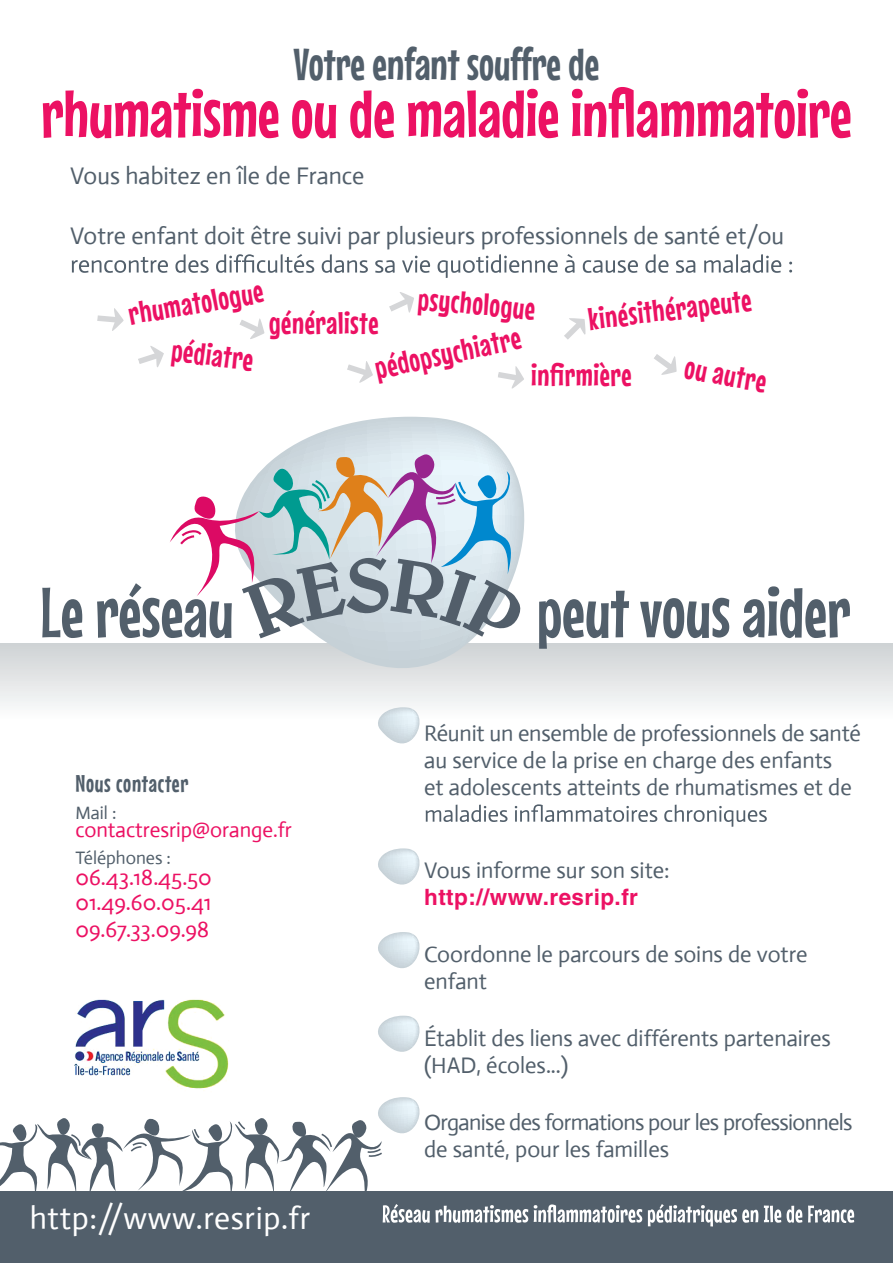
<style>
.page{position:relative;width:893px;height:1263px;background:#fff}
.page>*{position:absolute;margin:0;border:0;box-sizing:border-box;transform-origin:0 0}
.t1{font:70.5px "Mouse Memoirs";color:#525f6b}
.t2{font:45px "Mouse Memoirs";color:#525f6b}
.t3{font:31.5px "Mouse Memoirs";letter-spacing:.02em;color:#ec1163}
.t4{font:31.5px "Actor";letter-spacing:.02em;color:#fff}
.t5{font:24px "Actor";color:#525f6b}
.t6{font:24px "Mouse Memoirs";letter-spacing:.03em;color:#525f6b}
.t7{font:22.5px/27px "Actor";color:#525f6b}
.t8{font:22.5px/27px "Actor";letter-spacing:-.03em;color:#525f6b}
.t9{font:22.5px/26.2px "Actor";color:#ec1163;text-align:justify}
.t10{font:700 22.5px "Helvetica";letter-spacing:.02em;color:#ec1163}
.t11{font:21px "Actor";color:#ec1163}
.t12{font:18px "Actor";color:#525f6b}
</style>
<div class="page">
<div style="left:0;top:643px;width:893px;height:91px;background:linear-gradient(to bottom,#ced2d4,#fff)"></div>
<svg style="left:378px;top:707px;width:42px;height:37px"></svg>
<svg style="left:378px;top:848px;width:42px;height:37px"></svg>
<svg style="left:378px;top:932px;width:42px;height:36px"></svg>
<svg style="left:378px;top:1016px;width:42px;height:36px"></svg>
<svg style="left:43px;top:87px;width:808px;height:51px"></svg>
<svg style="left:234px;top:417px;width:292px;height:253px"></svg>
<svg style="left:170px;top:453px;width:351px;height:185px"></svg>
<svg style="left:72px;top:254px;width:720px;height:24px"></svg>
<svg style="left:426px;top:804px;width:341px;height:23px"></svg>
<svg style="left:97px;top:308px;width:27px;height:23px"></svg>
<svg style="left:138px;top:346px;width:26px;height:21px"></svg>
<svg style="left:239px;top:318px;width:26px;height:21px"></svg>
<svg style="left:498px;top:366px;width:26px;height:23px"></svg>
<svg style="left:389px;top:292px;width:25px;height:21px"></svg>
<svg style="left:654px;top:354px;width:23px;height:21px"></svg>
<svg style="left:564px;top:318px;width:22px;height:22px"></svg>
<svg style="left:347px;top:361px;width:26px;height:22px"></svg>
<div style="left:0;top:1191px;width:893px;height:72px;background:#525f6b"></div>
<svg style="left:0;top:1097px;width:854px;height:129px"></svg>
<img style="left:74px;top:999px;width:155px;height:92px">
<h2 class="t2" style="left:294px;top:38px;width:307px">Votre enfant souffre de</h2>
<p class="t5" style="left:70px;top:161px;width:295px">Vous habitez en île de France</p>
<p class="t5" style="left:70px;top:221px;width:715px">Votre enfant doit être suivi par plusieurs professionnels de santé et/ou</p>
<h3 class="t3" style="left:126px;top:296px;width:138px;rotate:-10deg">rhumatologue</h3>
<h3 class="t3" style="left:174px;top:332px;width:84px;rotate:7deg">pédiatre</h3>
<h3 class="t3" style="left:586px;top:301px;width:165px;rotate:-7deg">kinésithérapeute</h3>
<h3 class="t3" style="left:688px;top:349px;width:84px;rotate:10deg">ou autre</h3>
<h3 class="t3" style="left:420px;top:280px;width:119px;rotate:5deg">psychologue</h3>
<h3 class="t3" style="left:531px;top:356px;width:102px">infirmière</h3>
<h3 class="t3" style="left:269px;top:304px;width:111px">généraliste</h3>
<h3 class="t3" style="left:371px;top:350px;width:150px;rotate:-12deg">pédopsychiatre</h3>
<h1 class="t1" style="left:40px;top:571px;width:195px">Le réseau</h1>
<h1 class="t1" style="left:537px;top:571px;width:315px">peut vous aider</h1>
<p class="t6" style="left:75px;top:769px;width:114px">Nous contacter</p>
<p class="t12" style="left:75px;top:802px;width:43px">Mail :</p>
<p class="t11" style="left:75px;top:817px;width:218px">contactresrip@orange.fr</p>
<p class="t12" style="left:75px;top:847px;width:97px">Téléphones :</p>
<p class="t9" style="left:75px;top:864px;width:138px">06.43.18.45.50<br>01.49.60.05.41<br>09.67.33.09.98</p>
<h3 class="t4" style="left:30px;top:1199px;width:282px">http://www.resrip.fr</h3>
<p class="t7" style="left:424px;top:719px;width:438px">Réunit un ensemble de professionnels de santé au service de la prise en charge des enfants<br>et adolescents atteints de rhumatismes et de</p>
<p class="t7" style="left:424px;top:857px;width:247px">Vous informe sur son site:</p>
<p class="t10" style="left:424px;top:884px;width:215px">http://www.resrip.fr</p>
<p class="t7" style="left:424px;top:941px;width:385px">Coordonne le parcours de soins de votre enfant</p>
<p class="t7" style="left:424px;top:1025px;width:408px">Établit des liens avec différents partenaires (HAD, écoles...)</p>
<p class="t8" style="left:424px;top:1109px;width:430px">Organise des formations pour les professionnels de santé, pour les familles</p>
</div>
